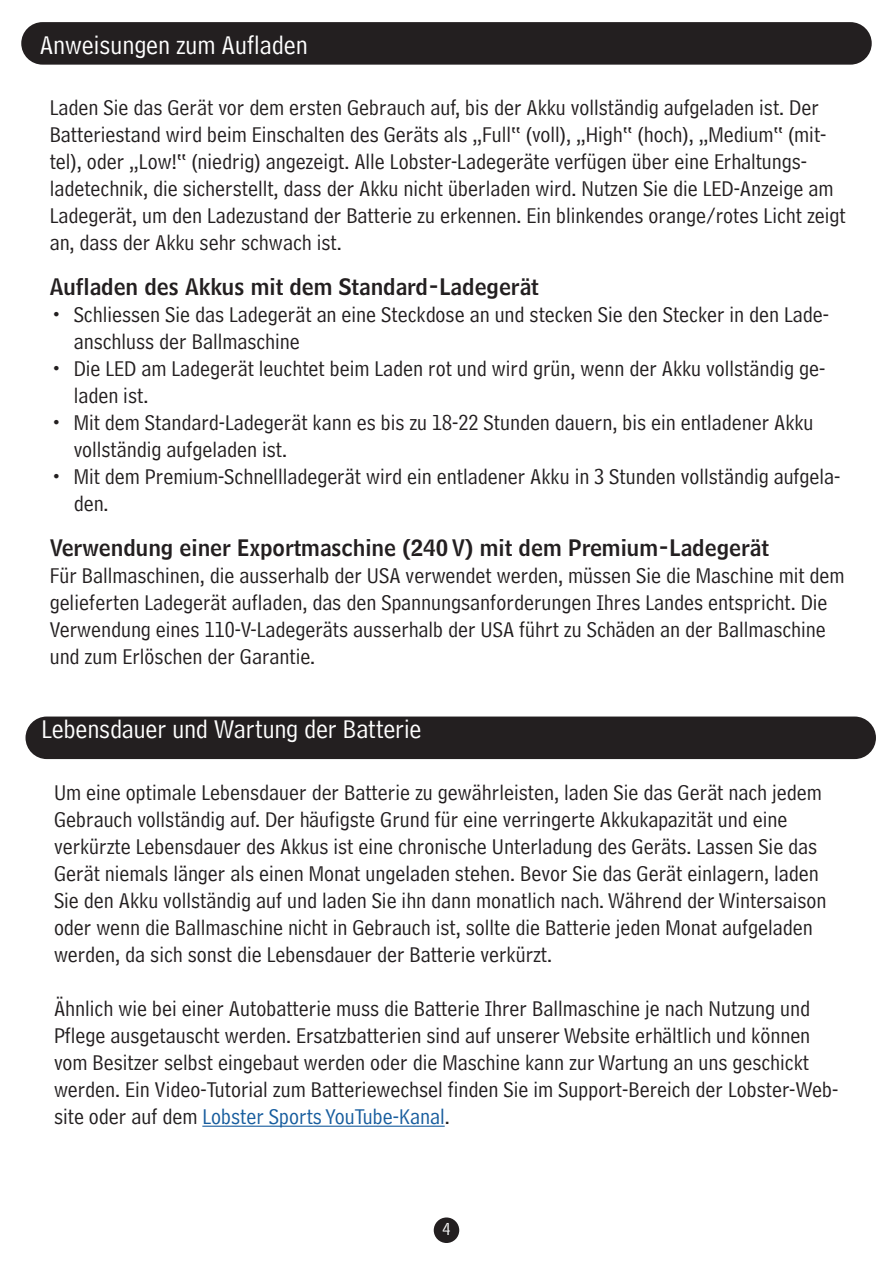
<style>
.page{position:relative;width:893px;height:1263px;background:#fff}
.page>*{position:absolute;margin:0;border:0;box-sizing:border-box;transform-origin:0 0}
.t1{font:27px "Bell Centennial Std Address";color:#fff}
.t2{font:22.5px/27px "Bell Centennial Std Address";color:#231f20}
.t3{font:22.5px "Bell Centennial Std Name Num";color:#231f20}
.t4{font:18px "Bell Centennial Std Address";color:#fff}
.s1{color:#175d9e}
</style>
<div class="page">
<div style="left:434px;top:1217px;width:25px;height:26px;background:#231f20;border-radius:50%"></div>
<div style="left:21px;top:22px;width:851px;height:43px;background:#231f20;border-radius:21px"></div>
<div style="left:26px;top:716px;width:850px;height:43px;background:#231f20;border-radius:21px"></div>
<hr style="left:202px;top:1125px;width:243px;height:2px;background:#175d9e">
<p class="t1" style="left:40px;top:29px;width:270px">Anweisungen zum Aufladen</p>
<p class="t2" style="left:50px;top:94px;width:797px">Laden Sie das Gerät vor dem ersten Gebrauch auf, bis der Akku vollständig aufgeladen ist. Der Batteriestand wird beim Einschalten des Geräts als „Full“ (voll), „High“ (hoch), „Medium“ (mit&shy;tel), oder „Low!“ (niedrig) angezeigt. Alle Lobster-Ladegeräte verfügen über eine Erhaltungs&shy;ladetechnik, die sicherstellt, dass der Akku nicht überladen wird. Nutzen Sie die LED-Anzeige am Ladegerät, um den Ladezustand der Batterie zu erkennen. Ein blinkendes orange/rotes Licht zeigt an, dass der Akku sehr schwach ist.</p>
<p class="t3" style="left:50px;top:273px;width:491px">Aufladen des Akkus mit dem Standard-Ladegerät</p>
<p class="t2" style="left:74px;top:301px;width:757px;text-indent:-24px">• Schliessen Sie das Ladegerät an eine Steckdose an und stecken Sie den Stecker in den Lade&shy;anschluss der Ballmaschine</p>
<p class="t2" style="left:74px;top:355px;width:753px;text-indent:-24px">• Die LED am Ladegerät leuchtet beim Laden rot und wird grün, wenn der Akku vollständig ge&shy;laden ist.</p>
<p class="t2" style="left:74px;top:409px;width:741px;text-indent:-24px">• Mit dem Standard-Ladegerät kann es bis zu 18-22 Stunden dauern, bis ein entladener Akku vollständig aufgeladen ist.</p>
<p class="t2" style="left:74px;top:463px;width:768px;text-indent:-24px">• Mit dem Premium-Schnellladegerät wird ein entladener Akku in 3 Stunden vollständig aufgela&shy;den.</p>
<p class="t3" style="left:50px;top:534px;width:721px">Verwendung einer Exportmaschine (240 V) mit dem Premium-Ladegerät</p>
<p class="t2" style="left:50px;top:562px;width:796px">Für Ballmaschinen, die ausserhalb der USA verwendet werden, müssen Sie die Maschine mit dem gelieferten Ladegerät aufladen, das den Spannungsanforderungen Ihres Landes entspricht. Die Verwendung eines 110-V-Ladegeräts ausserhalb der USA führt zu Schäden an der Ballmaschine und zum Erlöschen der Garantie.</p>
<p class="t1" style="left:42px;top:713px;width:381px">Lebensdauer und Wartung der Batterie</p>
<p class="t2" style="left:54px;top:779px;width:774px">Um eine optimale Lebensdauer der Batterie zu gewährleisten, laden Sie das Gerät nach jedem Gebrauch vollständig auf. Der häufigste Grund für eine verringerte Akkukapazität und eine verkürzte Lebensdauer des Akkus ist eine chronische Unterladung des Geräts. Lassen Sie das Gerät niemals länger als einen Monat ungeladen stehen. Bevor Sie das Gerät einlagern, laden Sie den Akku vollständig auf und laden Sie ihn dann monatlich nach. Während der Wintersaison oder wenn die Ballmaschine nicht in Gebrauch ist, sollte die Batterie jeden Monat aufgeladen werden, da sich sonst die Lebensdauer der Batterie verkürzt.</p>
<p class="t2" style="left:54px;top:995px;width:786px">Ähnlich wie bei einer Autobatterie muss die Batterie Ihrer Ballmaschine je nach Nutzung und Pflege ausgetauscht werden. Ersatzbatterien sind auf unserer Website erhältlich und können vom Besitzer selbst eingebaut werden oder die Maschine kann zur Wartung an uns geschickt werden. Ein Video-Tutorial zum Batteriewechsel finden Sie im Support-Bereich der Lobster-Web&shy;site oder auf dem <span class="s1">Lobster Sports YouTube-Kanal</span>.</p>
<p class="t4" style="left:442px;top:1218px;width:9px">4</p>
</div>
